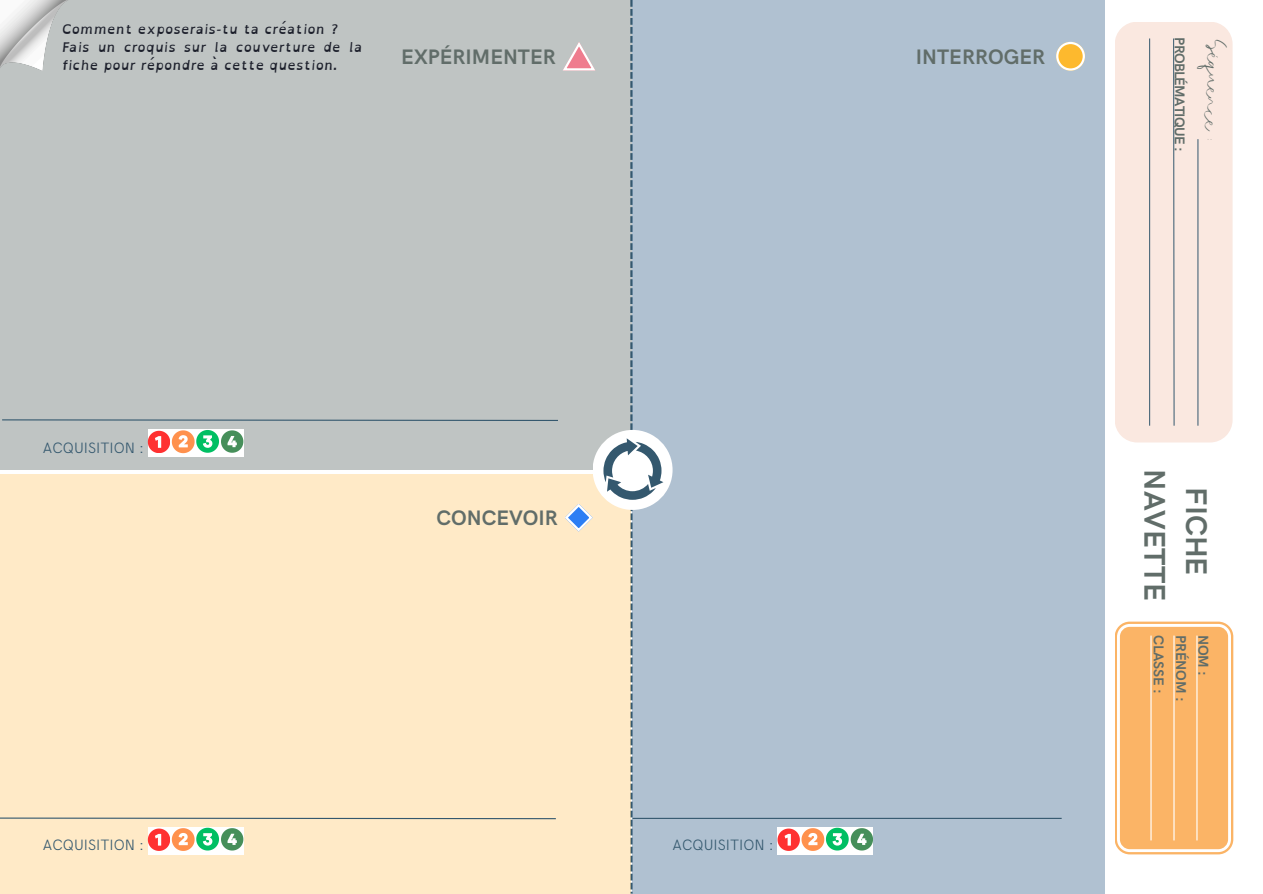
<style>
.page{position:relative;width:1263px;height:894px;background:#fff}
.page>*{position:absolute;margin:0;border:0;box-sizing:border-box;transform-origin:0 0}
.t1{font:700 30px/41.7px "HK Grotesk";color:#616d69;text-align:center}
.t2{font:29.7px "Marvey Script";color:#616d69}
.t3{font:700 21px "HK Grotesk";color:#616d69}
.t4{font:300 15px "HK Grotesk";color:#34586e}
.t5{font:700 14.25px "HK Grotesk";letter-spacing:-.025em;color:#616d69}
.t6{font:700 14.25px "HK Grotesk";letter-spacing:-.05em;color:#616d69}
.t7{font:italic 700 13.5px/18px "Open Dyslexic";color:#1c1f2b}
</style>
<div class="page">
<div style="left:1115px;top:22px;width:117px;height:420px;background:#fae8e0"></div>
<hr style="left:1197px;top:139px;width:1px;height:286px;background:#34586e">
<hr style="left:1173px;top:38px;width:1px;height:387px;background:#34586e">
<hr style="left:1149px;top:38px;width:1px;height:387px;background:#34586e">
<div style="left:0;top:0;width:631px;height:470px;background:#bfc4c3"></div>
<svg style="left:2px;top:419px;width:556px;height:2px"></svg>
<div style="left:148px;top:429px;width:95px;height:27px;background:#fff"></div>
<svg style="left:148px;top:430px;width:95px;height:23px"></svg>
<svg style="left:563px;top:42px;width:32px;height:28px"></svg>
<div style="left:0;top:474px;width:630px;height:419px;background:#ffeac7"></div>
<svg style="left:565px;top:504px;width:28px;height:27px"></svg>
<svg style="left:0;top:817px;width:556px;height:2px"></svg>
<div style="left:633px;top:0;width:472px;height:893px;background:#b0c1d1"></div>
<svg style="left:1056px;top:42px;width:29px;height:29px"></svg>
<hr style="left:633px;top:817px;width:429px;height:1px;background:#34586e">
<div style="left:593px;top:430px;width:80px;height:80px;background:#fff;border-radius:50%"></div>
<svg style="left:603px;top:0;width:60px;height:893px"></svg>
<img style="left:0;top:0;width:68px;height:70px">
<svg style="left:1115px;top:621px;width:118px;height:233px;background:#fbbb75"></svg>
<div style="left:148px;top:827px;width:95px;height:27px;background:#fff"></div>
<svg style="left:148px;top:827px;width:95px;height:23px"></svg>
<div style="left:777px;top:827px;width:96px;height:27px;background:#fff"></div>
<svg style="left:777px;top:827px;width:96px;height:23px"></svg>
<p class="t7" style="left:62px;top:20px;width:277px">Comment exposerais-tu ta création ?</p>
<h3 class="t7" style="left:62px;top:38px;width:302px">Fais un croquis sur la couverture de la fiche pour répondre à cette question.</h3>
<h6 class="t3" style="left:401px;top:45px;width:156px">EXPÉRIMENTER</h6>
<p class="t4" style="left:43px;top:439px;width:103px">ACQUISITION :</p>
<p class="t3" style="left:436px;top:505px;width:123px">CONCEVOIR</p>
<p class="t4" style="left:43px;top:836px;width:103px">ACQUISITION :</p>
<p class="t4" style="left:673px;top:836px;width:103px">ACQUISITION :</p>
<p class="t3" style="left:916px;top:45px;width:131px">INTERROGER</p>
<p class="t6" style="left:1187px;top:37px;width:116px;rotate:90deg">PROBLÉMATIQUE :</p>
<p class="t2" style="left:1230px;top:40px;width:105px;rotate:92deg">Séquence :</p>
<h3 class="t1" style="left:1216px;top:469px;width:133px;rotate:90deg">FICHE<br>NAVETTE</h3>
<h6 class="t5" style="left:1166px;top:634px;width:61px;rotate:90deg">CLASSE :</h6>
<h6 class="t5" style="left:1189px;top:634px;width:69px;rotate:90deg">PRÉNOM :</h6>
<h6 class="t5" style="left:1211px;top:634px;width:43px;rotate:90deg">NOM :</h6>
</div>
